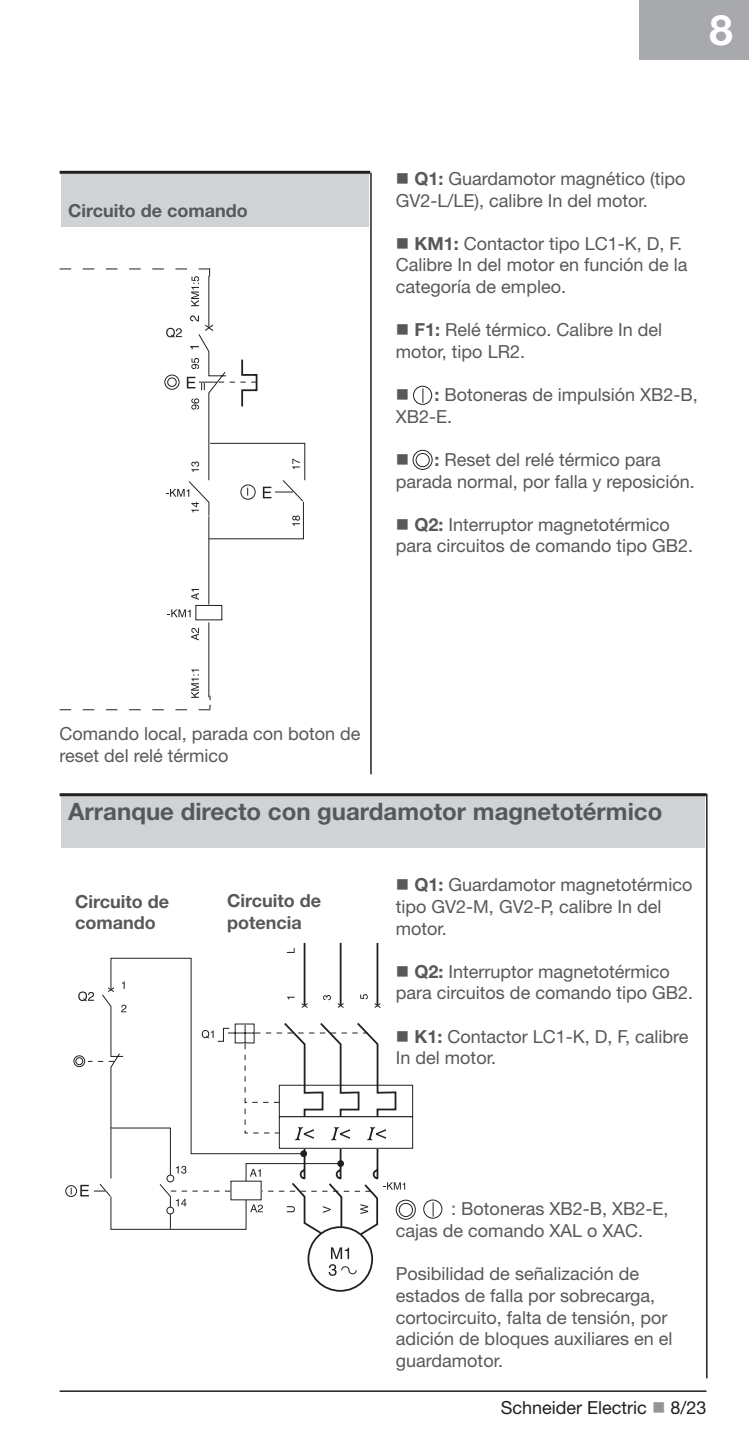
<style>
.page{position:relative;width:749px;height:1438px;background:#fff}
.page>*{position:absolute;margin:0;border:0;box-sizing:border-box;transform-origin:0 0}
.t1{font:700 42px "Helvetica Neue";color:#fff}
.t2{font:700 24px "Helvetica Neue";color:#57585a}
.t3{font:18px/21.6px "Helvetica Neue";color:#57585a}
.t4{font:700 18px/21.6px "Helvetica Neue";color:#57585a}
.t5{font:18px "Helvetica Neue";color:#231f20}
.s1{font-weight:700}
.s2{color:#939598}
</style>
<div class="page">
<hr style="left:60px;top:1390px;width:646px;height:1px;background:#231f20">
<div style="left:638px;top:0;width:110px;height:59px;background:#a8a9ad"></div>
<div style="left:61px;top:795px;width:643px;height:53px;background:#d1d2d4"></div>
<hr style="left:60px;top:793px;width:646px;height:3px;background:#231f20">
<hr style="left:705px;top:793px;width:2px;height:585px;background:#231f20">
<div style="left:279px;top:1116px;width:134px;height:32px;border:1px solid #231f20"></div>
<svg style="left:65px;top:942px;width:340px;height:349px"></svg>
<div style="left:396px;top:1199px;width:19px;height:20px;border:1px solid #231f20;border-radius:50%"></div>
<div style="left:399px;top:1202px;width:13px;height:14px;border:1px solid #231f20;border-radius:50%"></div>
<div style="left:423px;top:1199px;width:19px;height:19px;border:1px solid #231f20;border-radius:50%"></div>
<svg style="left:432px;top:1202px;width:1px;height:14px"></svg>
<div style="left:412px;top:450px;width:20px;height:20px;border:1px solid #231f20;border-radius:50%"></div>
<div style="left:415px;top:453px;width:14px;height:14px;border:1px solid #231f20;border-radius:50%"></div>
<div style="left:413px;top:386px;width:19px;height:19px;border:1px solid #231f20;border-radius:50%"></div>
<svg style="left:422px;top:388px;width:1px;height:15px"></svg>
<div style="left:61px;top:174px;width:307px;height:52px;background:#d1d2d4"></div>
<hr style="left:370px;top:173px;width:1px;height:601px;background:#231f20">
<hr style="left:60px;top:171px;width:310px;height:3px;background:#231f20">
<svg style="left:60px;top:268px;width:245px;height:442px"></svg>
<div style="left:352px;top:941px;width:20px;height:18px;background:#fff"></div>
<p class="t4" style="left:68px;top:199px;width:181px">Circuito de comando</p>
<h1 class="t1" style="left:709px;top:4px;width:25px">8</h1>
<p class="t3" style="left:396px;top:167px;width:291px">■ <span class="s1">Q1:</span> Guardamotor magnético (tipo<br>GV2-L/LE), calibre In del motor.</p>
<p class="t3" style="left:396px;top:232px;width:293px">■ <span class="s1">KM1:</span> Contactor tipo LC1-K, D, F.<br>Calibre In del motor en función de la categoría de empleo.</p>
<p class="t3" style="left:396px;top:319px;width:268px">■ <span class="s1">F1:</span> Relé térmico. Calibre In del motor, tipo LR2.</p>
<p class="t3" style="left:396px;top:383px;width:303px">■ <span class="s1">:</span> Botoneras de impulsión XB2-B,<br>XB2-E.</p>
<p class="t3" style="left:396px;top:448px;width:300px">■ <span class="s1">:</span> Reset del relé térmico para parada normal, por falla y reposición.</p>
<p class="t3" style="left:396px;top:513px;width:299px">■ <span class="s1">Q2:</span> Interruptor magnetotérmico para circuitos de comando tipo GB2.</p>
<p class="t3" style="left:60px;top:723px;width:302px">Comando local, parada con boton de reset del relé térmico</p>
<h2 class="t2" style="left:68px;top:796px;width:595px">Arranque directo con guardamotor magnetotérmico</h2>
<p class="t4" style="left:75px;top:889px;width:95px">Circuito de comando</p>
<p class="t4" style="left:227px;top:889px;width:95px">Circuito de potencia</p>
<p class="t3" style="left:396px;top:873px;width:298px">■ <span class="s1">Q1:</span> Guardamotor magnetotérmico tipo GV2-M, GV2-P, calibre In del motor.</p>
<p class="t3" style="left:396px;top:960px;width:299px">■ <span class="s1">Q2:</span> Interruptor magnetotérmico para circuitos de comando tipo GB2.</p>
<p class="t3" style="left:396px;top:1025px;width:294px">■ <span class="s1">K1:</span> Contactor LC1-K, D, F, calibre<br>In del motor.</p>
<p class="t3" style="left:396px;top:1197px;width:274px;text-indent:55px">: Botoneras XB2-B, XB2-E, cajas de comando XAL o XAC.</p>
<p class="t3" style="left:396px;top:1262px;width:278px">Posibilidad de señalización de estados de falla por sobrecarga, cortocircuito, falta de tensión, por adición de bloques auxiliares en el guardamotor.</p>
<p class="t5" style="left:500px;top:1396px;width:196px">Schneider Electric <span class="s2">■</span> 8/23</p>
</div>
